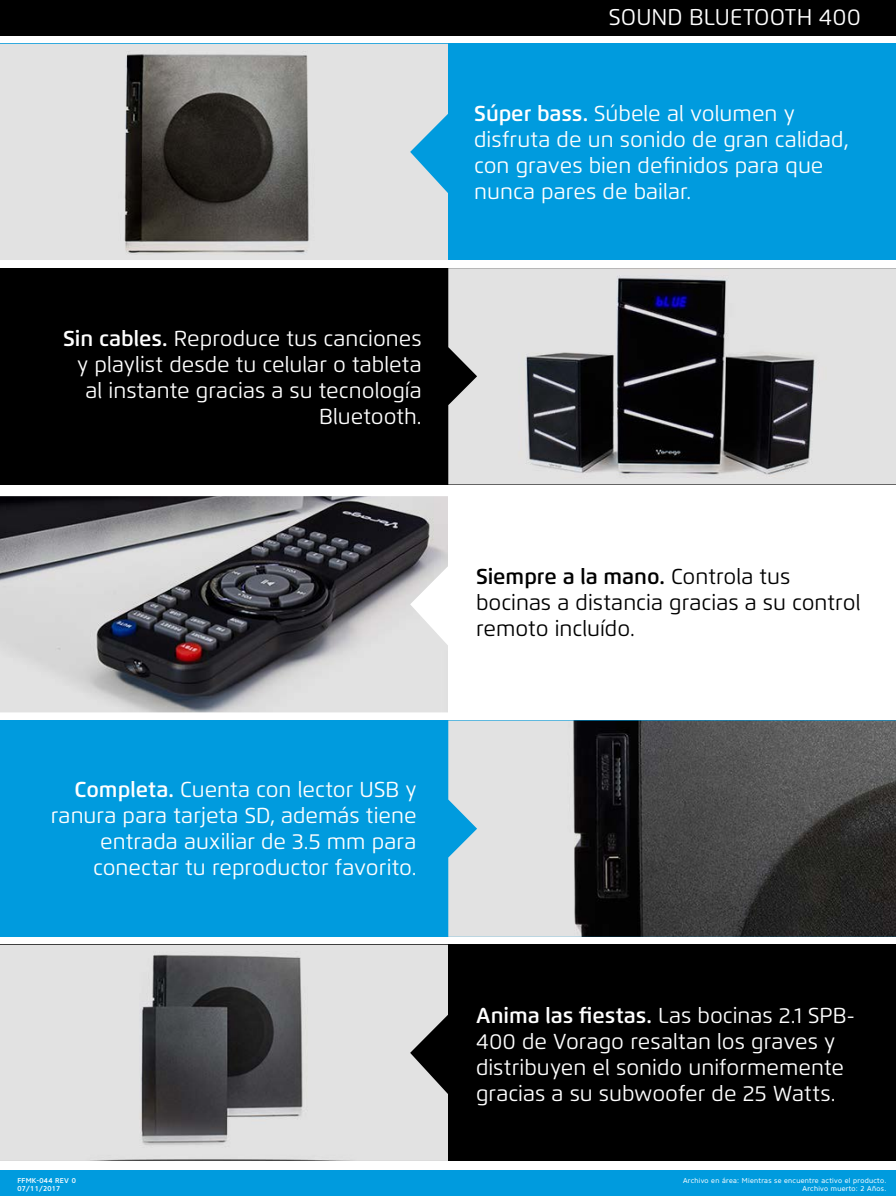
<style>
.page{position:relative;width:896px;height:1196px;background:#fff}
.page>*{position:absolute;margin:0;border:0;box-sizing:border-box;transform-origin:0 0}
.t1{font:22.75px "Flexo";color:#fff}
.t2{font:21.61px/25.9px "Flexo";color:#fff}
.t3{font:21.61px/25.9px "Flexo";color:#000}
.t4{font:7px/7.9px "Core Sans N45";letter-spacing:.04em;color:#fff;text-align:right}
.t5{font:500 7px/7.9px "Core Sans N55";letter-spacing:.04em;color:#fff}
.s1{font-weight:600}
</style>
<div class="page">
<div style="left:0;top:268px;width:895px;height:216px;background:#000"></div>
<div style="left:0;top:720px;width:896px;height:216px;background:#009bde"></div>
<div style="left:0;top:44px;width:896px;height:216px;background:#009bde"></div>
<div style="left:0;top:944px;width:896px;height:216px;background:#000"></div>
<div style="left:0;top:1170px;width:896px;height:25px;background:#009bde"></div>
<img style="left:0;top:44px;width:448px;height:216px">
<img style="left:0;top:496px;width:448px;height:216px">
<img style="left:0;top:944px;width:448px;height:216px">
<img style="left:448px;top:268px;width:448px;height:216px">
<img style="left:448px;top:720px;width:448px;height:216px">
<div style="left:0;top:0;width:896px;height:35px;background:#000"></div>
<p class="t2" style="left:63px;top:325px;width:360px;text-align:right"><span class="s1">Sin cables.</span> Reproduce tus canciones y playlist desde tu celular o tableta al instante gracias a su tecnología<br>Bluetooth.</p>
<p class="t1" style="left:609px;top:3px;width:254px">SOUND BLUETOOTH 400</p>
<p class="t2" style="left:474px;top:101px;width:376px"><span class="s1">Súper bass.</span> Súbele al volumen y disfruta de un sonido de gran calidad, con graves bien definidos para que nunca pares de bailar.</p>
<p class="t3" style="left:476px;top:563px;width:386px"><span class="s1">Siempre a la mano.</span> Controla tus bocinas a distancia gracias a su control remoto incluído.</p>
<p class="t2" style="left:51px;top:776px;width:367px;text-align:right"><span class="s1">Completa.</span> Cuenta con lector USB y ranura para tarjeta SD, además tiene entrada auxiliar de 3.5 mm para conectar tu reproductor favorito.</p>
<p class="t5" style="left:18px;top:1176px;width:60px">FFMK-044 REV 0<br>07/11/2017</p>
<p class="t2" style="left:476px;top:1002px;width:381px"><span class="s1">Anima las fiestas.</span> Las bocinas 2.1 SPB-400 de Vorago resaltan los graves y distribuyen el sonido uniformemente gracias a su subwoofer de 25 Watts.</p>
<p class="t4" style="left:683px;top:1176px;width:205px">Archivo en área: Mientras se encuentre activo el producto.<br>Archivo muerto: 2 Años.</p>
</div>
